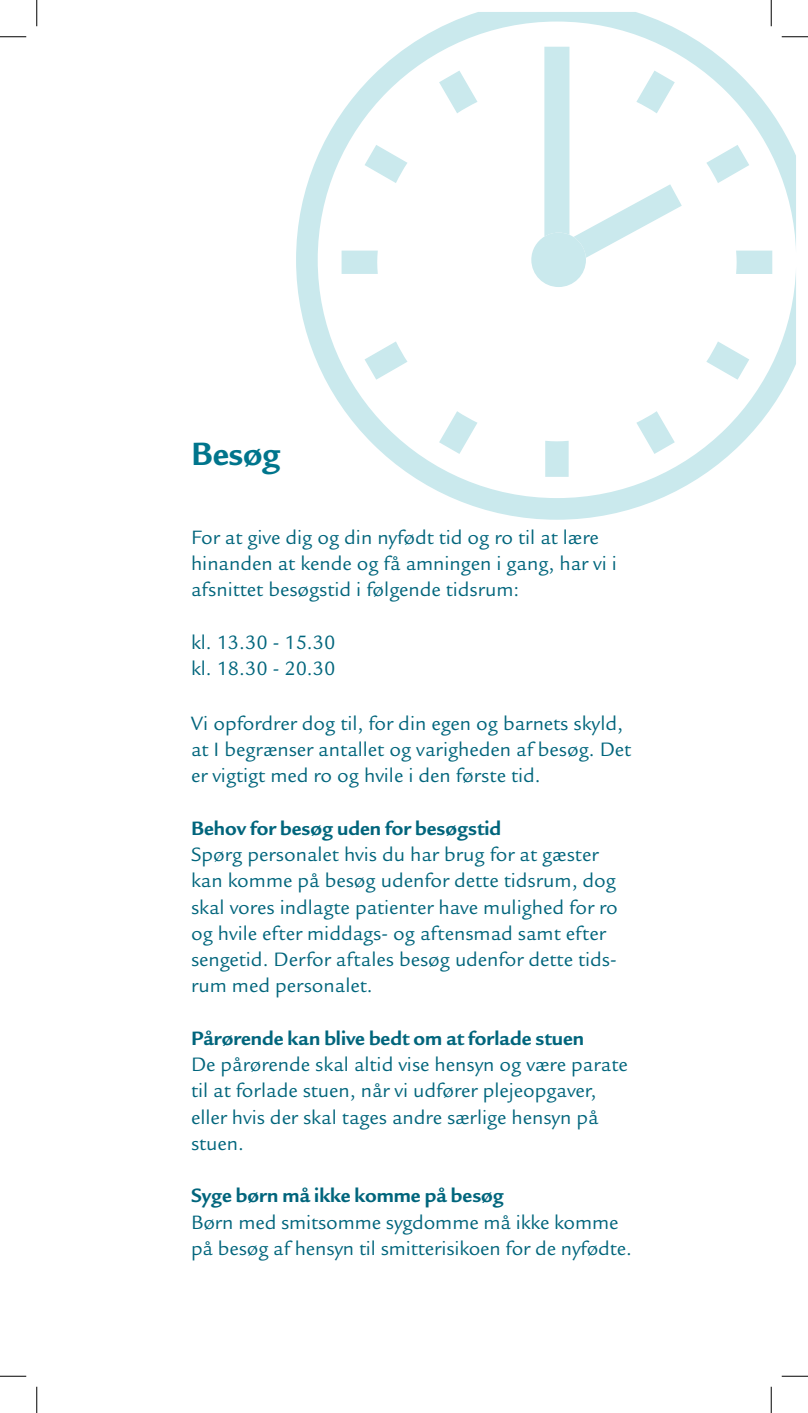
<style>
.page{position:relative;width:808px;height:1413px;background:#fff}
.page>*{position:absolute;margin:0;border:0;box-sizing:border-box;transform-origin:0 0}
.t1{font:700 35px "Legacy Sans ITC Std";letter-spacing:-.01em;color:#00758c}
.t2{font:21px/26.2px "Legacy Sans ITC Std";color:#00657c}
.t3{font:700 21px "Legacy Sans ITC Std";color:#00657c}
</style>
<div class="page">
<svg style="left:296px;top:12px;width:500px;height:508px"></svg>
<svg style="left:439px;top:71px;width:38px;height:42px"></svg>
<svg style="left:364px;top:145px;width:43px;height:38px"></svg>
<svg style="left:531px;top:47px;width:151px;height:240px"></svg>
<svg style="left:341px;top:251px;width:37px;height:23px"></svg>
<svg style="left:706px;top:145px;width:43px;height:38px"></svg>
<svg style="left:364px;top:341px;width:43px;height:39px"></svg>
<svg style="left:706px;top:341px;width:43px;height:39px"></svg>
<svg style="left:736px;top:251px;width:36px;height:23px"></svg>
<svg style="left:636px;top:411px;width:39px;height:43px"></svg>
<svg style="left:545px;top:441px;width:23px;height:36px"></svg>
<svg style="left:439px;top:411px;width:38px;height:43px"></svg>
<hr style="left:781px;top:36px;width:27px;height:2px;background:#fff">
<hr style="left:770px;top:0;width:2px;height:26px;background:#fff">
<svg style="left:0;top:36px;width:26px;height:1px"></svg>
<svg style="left:781px;top:36px;width:27px;height:1px"></svg>
<svg style="left:0;top:1376px;width:26px;height:1px"></svg>
<svg style="left:781px;top:1376px;width:27px;height:1px"></svg>
<svg style="left:36px;top:0;width:1px;height:26px"></svg>
<svg style="left:36px;top:1387px;width:1px;height:26px"></svg>
<svg style="left:771px;top:0;width:1px;height:26px"></svg>
<svg style="left:771px;top:1387px;width:1px;height:26px"></svg>
<h1 class="t1" style="left:191px;top:434px;width:91px">Besøg</h1>
<p class="t2" style="left:191px;top:524px;width:427px">For at give dig og din nyfødt tid og ro til at lære hinanden at kende og få amningen i gang, har vi i afsnittet besøgstid i følgende tidsrum:</p>
<p class="t2" style="left:191px;top:629px;width:146px">kl. 13.30 - 15.30 kl. 18.30 - 20.30</p>
<p class="t2" style="left:191px;top:710px;width:442px">Vi opfordrer dog til, for din egen og barnets skyld, at I begrænser antallet og varigheden af besøg. Det er vigtigt med ro og hvile i den første tid.</p>
<p class="t3" style="left:191px;top:816px;width:312px">Behov for besøg uden for besøgstid</p>
<p class="t2" style="left:191px;top:841px;width:428px">Spørg personalet hvis du har brug for at gæster kan komme på besøg udenfor dette tidsrum, dog skal vores indlagte patienter have mulighed for ro og hvile efter middags- og aftensmad samt efter sengetid. Derfor aftales besøg udenfor dette tids&shy;rum med personalet.</p>
<p class="t3" style="left:191px;top:1026px;width:395px">Pårørende kan blive bedt om at forlade stuen</p>
<p class="t2" style="left:191px;top:1051px;width:438px">De pårørende skal altid vise hensyn og være parate til at forlade stuen, når vi udfører plejeopgaver, eller hvis der skal tages andre særlige hensyn på stuen.</p>
<p class="t3" style="left:191px;top:1184px;width:314px">Syge børn må ikke komme på besøg</p>
<p class="t2" style="left:191px;top:1209px;width:442px">Børn med smitsomme sygdomme må ikke komme på besøg af hensyn til smitterisikoen for de nyfødte.</p>
</div>
